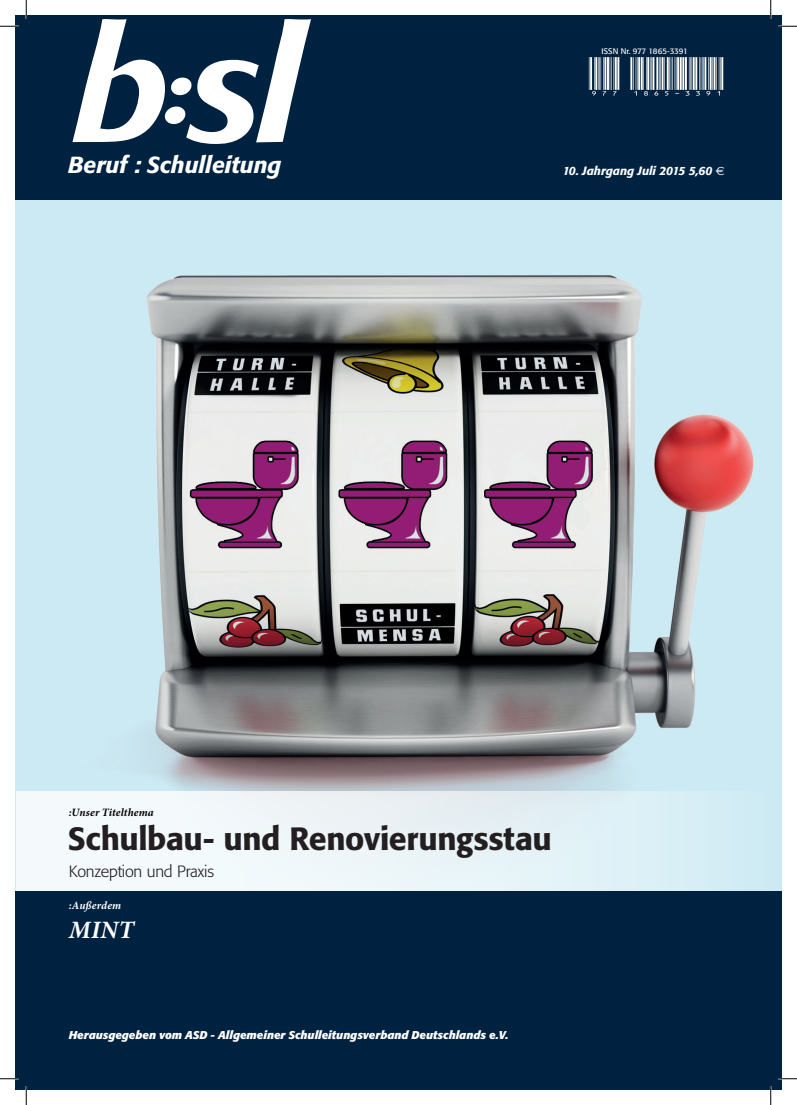
<style>
.page{position:relative;width:797px;height:1105px;background:#fff}
.page>*{position:absolute;margin:0;border:0;box-sizing:border-box;transform-origin:0 0}
.t1{font:500 31.88px "Formata";letter-spacing:-.01em;color:#231f20}
.t2{font:italic 700 25px "Minion Pro";color:#fff}
.t3{font:italic 500 23px "Formata";color:#fff}
.t4{font:300 16.25px "Formata";letter-spacing:-.015em;color:#231f20}
.t5{font:italic 500 11.88px "Formata";color:#fff}
.t6{font:italic 700 11.25px "Formata";color:#fff}
.t7{font:italic 700 11.25px "Minion Pro";letter-spacing:.01em;color:#000}
.t8{font:italic 700 11.25px "Minion Pro";letter-spacing:.01em;color:#fff}
.t9{font:8px "Formata";letter-spacing:-.01em;color:#fff}
.s1{font-family:"Euro Sans";font-weight:400;font-style:normal}
</style>
<div class="page">
<img style="left:16px;top:200px;width:765px;height:691px">
<div style="left:16px;top:792px;width:764px;height:99px;background:linear-gradient(to right,#fbfcfc,#d5ecf4)"></div>
<div style="left:16px;top:891px;width:765px;height:198px;background:#002241"></div>
<div style="left:16px;top:16px;width:765px;height:184px;background:#002241"></div>
<svg style="left:72px;top:19px;width:239px;height:125px"></svg>
<svg style="left:589px;top:57px;width:30px;height:39px"></svg>
<svg style="left:630px;top:57px;width:93px;height:39px"></svg>
<svg style="left:0;top:25px;width:19px;height:2px"></svg>
<svg style="left:778px;top:25px;width:19px;height:2px"></svg>
<svg style="left:0;top:1078px;width:19px;height:1px"></svg>
<svg style="left:778px;top:1078px;width:19px;height:1px"></svg>
<svg style="left:25px;top:0;width:2px;height:19px"></svg>
<svg style="left:25px;top:1086px;width:2px;height:19px"></svg>
<svg style="left:770px;top:0;width:1px;height:19px"></svg>
<svg style="left:770px;top:1086px;width:1px;height:19px"></svg>
<h3 class="t3" style="left:68px;top:151px;width:215px">Beruf : Schulleitung</h3>
<p class="t9" style="left:601px;top:46px;width:88px">ISSN Nr. 977 1865-3391</p>
<p class="t5" style="left:562px;top:163px;width:163px">10. Jahrgang Juli 2015 5,60 <span class="s1">e</span></p>
<p class="t7" style="left:69px;top:804px;width:86px">:Unser Titelthema</p>
<h1 class="t1" style="left:68px;top:819px;width:485px">Schulbau- und Renovierungsstau</h1>
<h3 class="t4" style="left:69px;top:862px;width:147px">Konzeption und Praxis</h3>
<p class="t8" style="left:69px;top:897px;width:54px">:Außerdem</p>
<h2 class="t2" style="left:69px;top:912px;width:67px">MINT</h2>
<p class="t6" style="left:69px;top:1028px;width:441px">Herausgegeben vom ASD - Allgemeiner Schulleitungsverband Deutschlands e.V.</p>
</div>
